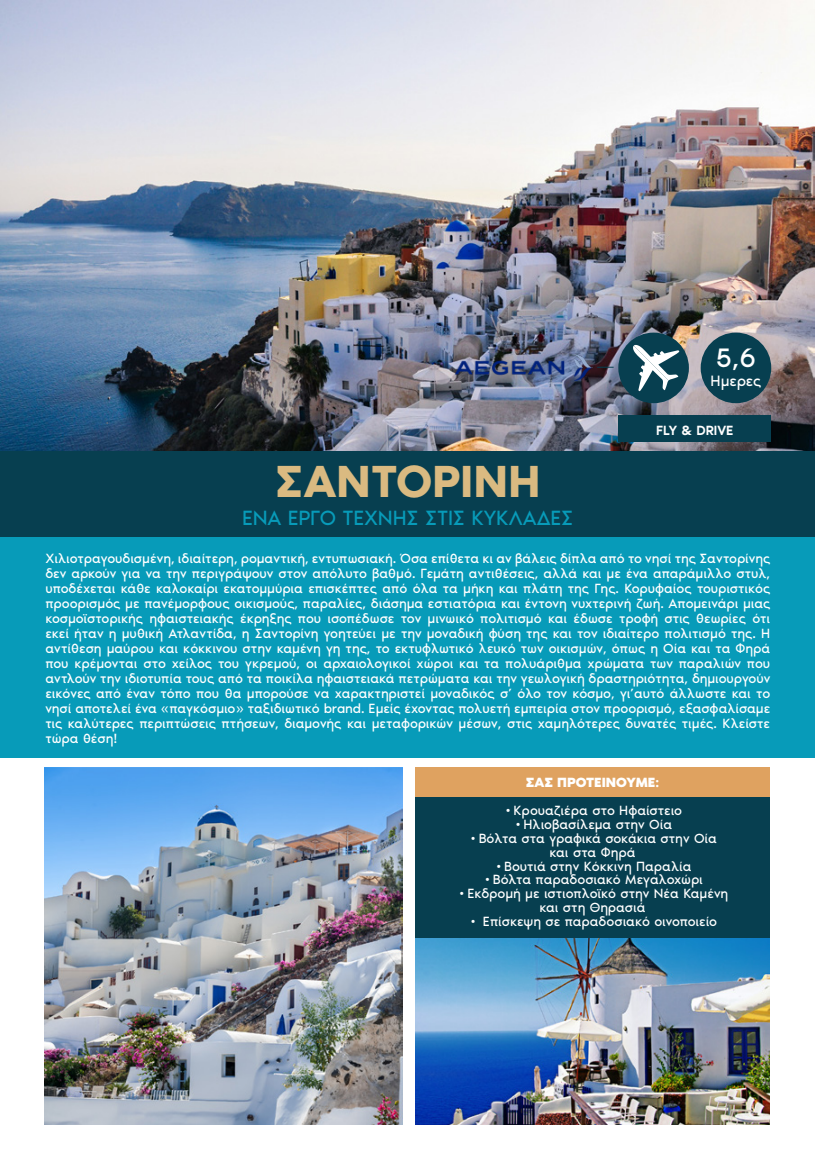
<style>
.page{position:relative;width:815px;height:1170px;background:#fff}
.page>*{position:absolute;margin:0;border:0;box-sizing:border-box;transform-origin:0 0}
.t1{font:600 46.25px "Noir Pro";color:#daba81}
.t2{font:27.5px "Noir Pro";color:#fff}
.t3{font:21.25px "Noir Pro";letter-spacing:-.01em;color:#079bb9}
.t4{font:15.38px "Noir Pro";letter-spacing:-.01em;color:#fff}
.t5{font:13.75px/15px "Noir Pro";letter-spacing:-.01em;color:#fff;text-align:center}
.t6{font:700 13.75px "Noir Pro";color:#fff}
.t7{font:500 13.75px "Noir Pro";letter-spacing:-.005em;color:#fff}
.s1{font-weight:600}
</style>
<div class="page">
<img style="left:1px;top:0;width:814px;height:451px">
<div style="left:0;top:451px;width:815px;height:86px;background:#073f50"></div>
<div style="left:701px;top:332px;width:70px;height:71px;background:#073f50;border-radius:50%"></div>
<div style="left:618px;top:332px;width:71px;height:71px;background:#073f50;border-radius:50%"></div>
<svg style="left:633px;top:345px;width:46px;height:46px"></svg>
<div style="left:618px;top:416px;width:153px;height:26px;background:#073f50"></div>
<div style="left:415px;top:767px;width:355px;height:110px;background:#dfa260"></div>
<div style="left:415px;top:797px;width:355px;height:146px;background:#073f50"></div>
<img style="left:415px;top:938px;width:355px;height:186px">
<img style="left:45px;top:767px;width:357px;height:357px">
<svg style="left:597px;top:367px;width:17px;height:1px"></svg>
<img style="left:454px;top:353px;width:138px;height:28px">
<div style="left:0;top:537px;width:815px;height:220px;background:#079bb9"></div>
<h2 class="t2" style="left:716px;top:337px;width:42px">5,6</h2>
<p class="t4" style="left:711px;top:368px;width:52px">Ημερες</p>
<h1 class="t1" style="left:275px;top:444px;width:268px">ΣΑΝΤΟΡΙΝΗ</h1>
<h3 class="t3" style="left:242px;top:501px;width:333px">ΕΝΑ ΕΡΓΟ ΤΕΧΝΗΣ ΣΤΙΣ ΚΥΚΛΑΔΕΣ</h3>
<p class="t7" style="left:656px;top:419px;width:79px">FLY &amp; DRIVE</p>
<p class="t5" style="left:45px;top:549px;width:727px;text-align:justify">Χιλιοτραγουδισμένη, ιδιαίτερη, ρομαντική, εντυπωσιακή. Όσα επίθετα κι αν βάλεις δίπλα από το νησί της Σαντορίνης δεν αρκούν για να την περιγράψουν στον απόλυτο βαθμό. Γεμάτη αντιθέσεις, αλλά και με ένα απαράμιλλο στυλ, υποδέχεται κάθε καλοκαίρι εκατομμύρια επισκέπτες από όλα τα μήκη και πλάτη της Γης. Κορυφαίος τουριστικός προορισμός με πανέμορφους οικισμούς, παραλίες, διάσημα εστιατόρια και έντονη νυχτερινή ζωή. Απομεινάρι μιας κοσμοϊστορικής ηφαιστειακής έκρηξης που ισοπέδωσε τον μινωικό πολιτισμό και έδωσε τροφή στις θεωρίες ότι εκεί ήταν η μυθική Ατλαντίδα, η Σαντορίνη γοητεύει με την μοναδική φύση της και τον ιδιαίτερο πολιτισμό της. Η αντίθεση μαύρου και κόκκινου στην καμένη γη της, το εκτυφλωτικό λευκό των οικισμών, όπως η Οία και τα Φηρά που κρέμονται στο χείλος του γκρεμού, οι αρχαιολογικοί χώροι και τα πολυάριθμα χρώματα των παραλιών που αντλούν την ιδιοτυπία τους από τα ποικίλα ηφαιστειακά πετρώματα και την γεωλογική δραστηριότητα, δημιουργούν εικόνες από έναν τόπο που θα μπορούσε να χαρακτηριστεί μοναδικός σ’ όλο τον κόσμο, γι’αυτό άλλωστε και το νησί αποτελεί ένα «παγκόσμιο» ταξιδιωτικό brand. Εμείς έχοντας πολυετή εμπειρία στον προορισμό, εξασφαλίσαμε τις καλύτερες περιπτώσεις πτήσεων, διαμονής και μεταφορικών μέσων, στις χαμηλότερες δυνατές τιμές. Κλείστε τώρα θέση!</p>
<p class="t6" style="left:526px;top:770px;width:135px">ΣΑΣ ΠΡΟΤΕΙΝΟΥΜΕ<span class="s1">:</span></p>
<p class="t5" style="left:503px;top:802px;width:181px">•Κρουαζιέρα στο Ηφαίστειο</p>
<p class="t5" style="left:513px;top:816px;width:161px">•Ηλιοβασίλεμα στην Οία</p>
<p class="t5" style="left:468px;top:830px;width:251px;line-height:13.8px">•Βόλτα στα γραφικά σοκάκια στην Οία και στα Φηρά</p>
<p class="t5" style="left:493px;top:857px;width:200px">•Βουτιά στην Κόκκινη Παραλία</p>
<p class="t5" style="left:482px;top:871px;width:222px">•Βόλτα παραδοσιακό Μεγαλοχώρι</p>
<p class="t5" style="left:457px;top:885px;width:273px;line-height:13.8px">•Εκδρομή με ιστιοπλοϊκό στην Νέα Καμένη και στη Θηρασιά</p>
<p class="t5" style="left:468px;top:912px;width:251px">• Επίσκεψη σε παραδοσιακό οινοποιείο</p>
</div>
